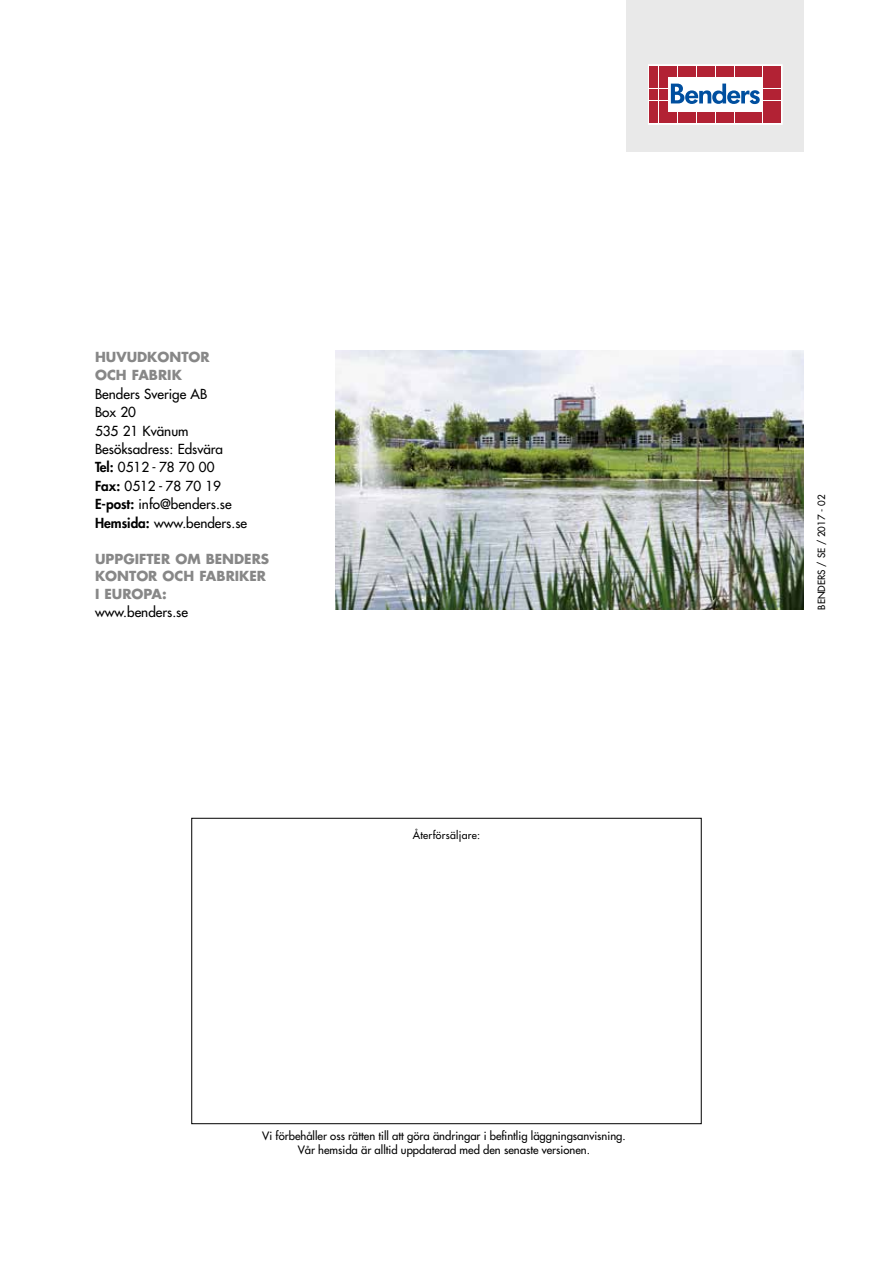
<style>
.page{position:relative;width:893px;height:1263px;background:#fff}
.page>*{position:absolute;margin:0;border:0;box-sizing:border-box;transform-origin:0 0}
.t1{font:500 13.5px/18.5px "Futura Std";color:#000}
.t2{font:700 13.5px/18.5px "Futura Std";color:#878787}
.t3{font:500 11.25px/13.5px "Futura Std";color:#000;text-align:center}
.t4{font:500 10.5px "Futura Std";letter-spacing:.025em;color:#000}
.t5{font:500 9.75px "Futura Std";color:#000}
.s1{font-weight:800}
</style>
<div class="page">
<img style="left:335px;top:350px;width:469px;height:259px">
<div style="left:627px;top:0;width:177px;height:151px;background:#e9e9e9"></div>
<svg style="left:648px;top:65px;width:134px;height:59px;background:#eed2d5"></svg>
<div style="left:650px;top:66px;width:8px;height:10px;background:#b22234"></div>
<div style="left:659px;top:66px;width:8px;height:10px;background:#b22234"></div>
<div style="left:650px;top:78px;width:8px;height:10px;background:#b22234"></div>
<div style="left:659px;top:78px;width:8px;height:10px;background:#b22234"></div>
<div style="left:650px;top:89px;width:8px;height:11px;background:#b22234"></div>
<div style="left:659px;top:89px;width:8px;height:11px;background:#b22234"></div>
<div style="left:650px;top:101px;width:8px;height:11px;background:#b22234"></div>
<div style="left:659px;top:101px;width:8px;height:11px;background:#b22234"></div>
<div style="left:650px;top:113px;width:8px;height:10px;background:#b22234"></div>
<div style="left:659px;top:113px;width:8px;height:10px;background:#b22234"></div>
<div style="left:668px;top:66px;width:9px;height:10px;background:#b22234"></div>
<div style="left:678px;top:66px;width:8px;height:10px;background:#b22234"></div>
<div style="left:687px;top:66px;width:9px;height:10px;background:#b22234"></div>
<div style="left:697px;top:66px;width:8px;height:10px;background:#b22234"></div>
<div style="left:706px;top:66px;width:9px;height:10px;background:#b22234"></div>
<div style="left:716px;top:66px;width:8px;height:10px;background:#b22234"></div>
<div style="left:725px;top:66px;width:9px;height:10px;background:#b22234"></div>
<div style="left:735px;top:66px;width:8px;height:10px;background:#b22234"></div>
<div style="left:744px;top:66px;width:9px;height:10px;background:#b22234"></div>
<div style="left:754px;top:66px;width:8px;height:10px;background:#b22234"></div>
<div style="left:668px;top:113px;width:9px;height:10px;background:#b22234"></div>
<div style="left:678px;top:113px;width:8px;height:10px;background:#b22234"></div>
<div style="left:687px;top:113px;width:9px;height:10px;background:#b22234"></div>
<div style="left:697px;top:113px;width:8px;height:10px;background:#b22234"></div>
<div style="left:706px;top:113px;width:9px;height:10px;background:#b22234"></div>
<div style="left:716px;top:113px;width:8px;height:10px;background:#b22234"></div>
<div style="left:725px;top:113px;width:9px;height:10px;background:#b22234"></div>
<div style="left:735px;top:113px;width:8px;height:10px;background:#b22234"></div>
<div style="left:744px;top:113px;width:9px;height:10px;background:#b22234"></div>
<div style="left:754px;top:113px;width:8px;height:10px;background:#b22234"></div>
<div style="left:763px;top:66px;width:9px;height:10px;background:#b22234"></div>
<div style="left:773px;top:66px;width:8px;height:10px;background:#b22234"></div>
<div style="left:763px;top:78px;width:9px;height:10px;background:#b22234"></div>
<div style="left:773px;top:78px;width:8px;height:10px;background:#b22234"></div>
<div style="left:763px;top:89px;width:9px;height:11px;background:#b22234"></div>
<div style="left:773px;top:89px;width:8px;height:11px;background:#b22234"></div>
<div style="left:763px;top:101px;width:9px;height:11px;background:#b22234"></div>
<div style="left:773px;top:101px;width:8px;height:11px;background:#b22234"></div>
<div style="left:763px;top:113px;width:9px;height:10px;background:#b22234"></div>
<div style="left:773px;top:113px;width:8px;height:10px;background:#b22234"></div>
<svg style="left:671px;top:84px;width:89px;height:20px;background:#89add2"></svg>
<div style="left:191px;top:818px;width:511px;height:306px;border:1px solid #000"></div>
<p class="t2" style="left:95px;top:348px;width:116px">HUVUDKONTOR<br>OCH FABRIK</p>
<p class="t1" style="left:95px;top:385px;width:154px">Benders Sverige AB<br>Box 20<br>535 21 Kvänum<br>Besöksadress: Edsvära<br><span class="s1">Tel:</span> 0512 - 78 70 00<br><span class="s1">Fax:</span> 0512 - 78 70 19<br><span class="s1">E-post:</span> info@benders.se<br><span class="s1">Hemsida:</span> www.benders.se</p>
<p class="t2" style="left:95px;top:551px;width:176px;line-height:16.2px">UPPGIFTER OM BENDERS<br>KONTOR OCH FABRIKER</p>
<p class="t2" style="left:95px;top:584px;width:73px">I EUROPA:</p>
<p class="t1" style="left:95px;top:603px;width:95px">www.benders.se</p>
<p class="t4" style="left:413px;top:828px;width:69px">Återförsäljare:</p>
<p class="t3" style="left:262px;top:1129px;width:365px">Vi förbehåller oss rätten till att göra ändringar i befintlig läggningsanvisning.<br>Vår hemsida är alltid uppdaterad med den senaste versionen.</p>
<p class="t5" style="left:815px;top:609px;width:117px;rotate:-90deg">BENDERS / SE / 2017 - 02</p>
</div>
